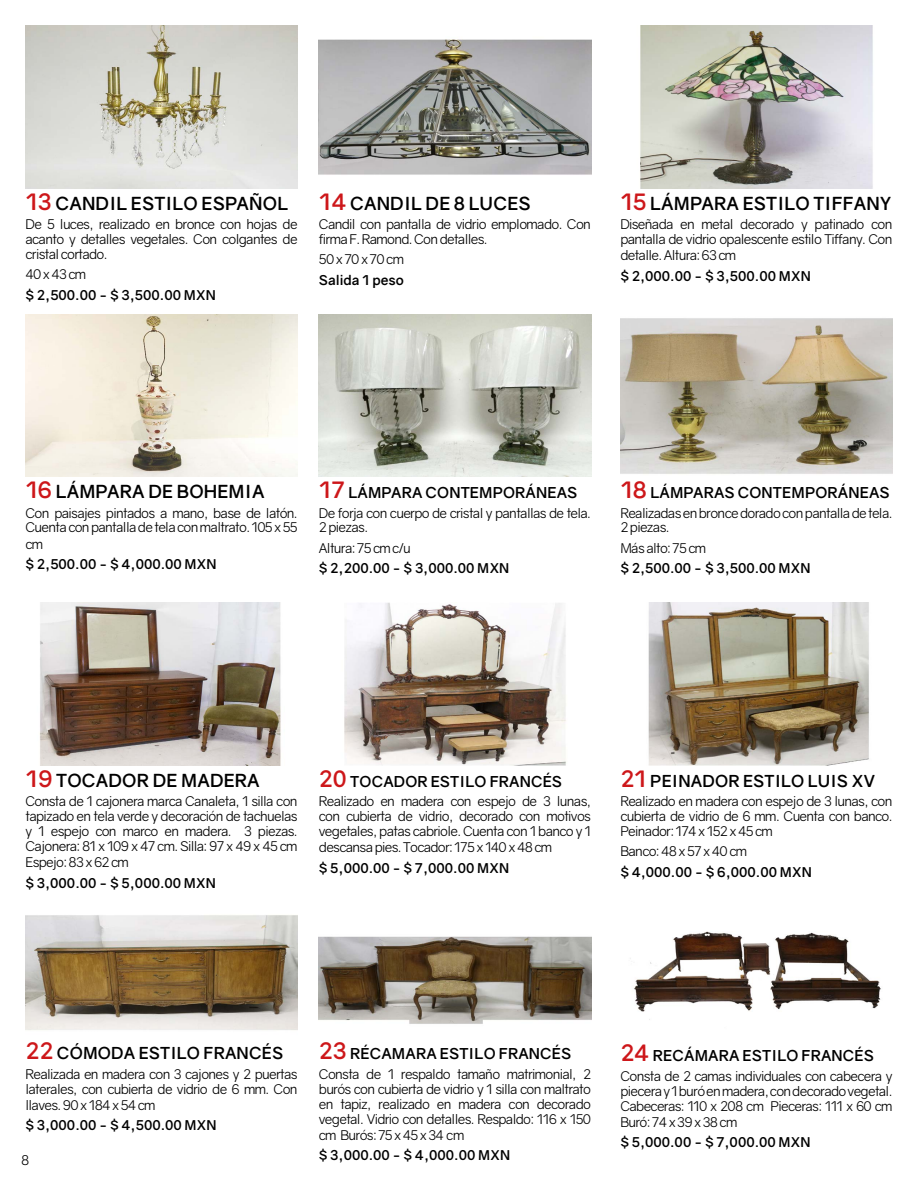
<style>
.page{position:relative;width:918px;height:1188px;background:#fff}
.page>*{position:absolute;margin:0;border:0;box-sizing:border-box;transform-origin:0 0}
.t1{font:700 18px "Gravity";letter-spacing:.01em;color:#000}
.t2{font:700 16.5px "Gravity";letter-spacing:.01em;color:#000}
.t3{font:700 15px "Gravity";letter-spacing:.01em;color:#000}
.t4{font:13.5px/15.3px "Gravity";letter-spacing:-.05em;color:#000;text-align:justify}
.t5{font:700 13.5px "Gravity";color:#000}
.s1{font-size:22.5px;color:#cd171a}
</style>
<div class="page">
<img style="left:26px;top:26px;width:272px;height:162px">
<img style="left:319px;top:39px;width:272px;height:136px">
<img style="left:640px;top:26px;width:233px;height:162px">
<img style="left:26px;top:314px;width:272px;height:163px">
<img style="left:319px;top:314px;width:272px;height:163px">
<img style="left:620px;top:318px;width:272px;height:156px">
<img style="left:40px;top:603px;width:241px;height:162px">
<img style="left:344px;top:603px;width:222px;height:162px">
<img style="left:648px;top:603px;width:221px;height:162px">
<img style="left:26px;top:915px;width:272px;height:115px">
<img style="left:319px;top:936px;width:272px;height:88px">
<img style="left:630px;top:931px;width:251px;height:89px">
<h1 class="t1" style="left:26px;top:192px;width:264px"><span class="s1">13</span> CANDIL ESTILO ESPAÑOL</h1>
<p class="t4" style="left:26px;top:217px;width:274px">De 5 luces, realizado en bronce con hojas de acanto y detalles vegetales. Con colgantes de cristal cortado.</p>
<p class="t4" style="left:26px;top:267px;width:62px">40 x 43 cm</p>
<p class="t5" style="left:26px;top:287px;width:192px">$ 2,500.00 - $ 3,500.00 MXN</p>
<h1 class="t1" style="left:319px;top:192px;width:213px"><span class="s1">14</span> CANDIL DE 8 LUCES</h1>
<p class="t4" style="left:319px;top:217px;width:274px">Candil con pantalla de vidrio emplomado. Con firma F. Ramond. Con detalles.</p>
<p class="t4" style="left:319px;top:252px;width:87px">50 x 70 x 70 cm</p>
<p class="t5" style="left:319px;top:272px;width:87px">Salida 1 peso</p>
<h1 class="t1" style="left:620px;top:192px;width:272px"><span class="s1">15</span> LÁMPARA ESTILO TIFFANY</h1>
<p class="t4" style="left:620px;top:216px;width:274px">Diseñada en metal decorado y patinado con pantalla de vidrio opalescente estilo Tiffany. Con detalle. Altura: 63 cm</p>
<p class="t5" style="left:620px;top:267px;width:192px">$ 2,000.00 - $ 3,500.00 MXN</p>
<h1 class="t1" style="left:26px;top:481px;width:240px"><span class="s1">16</span> LÁMPARA DE BOHEMIA</h1>
<p class="t4" style="left:26px;top:505px;width:274px">Con paisajes pintados a mano, base de latón.<br>Cuenta con pantalla de tela con maltrato. 105 x 55 cm</p>
<p class="t5" style="left:26px;top:556px;width:193px">$ 2,500.00 - $ 4,000.00 MXN</p>
<p class="t3" style="left:319px;top:483px;width:260px"><span class="s1">17</span> LÁMPARA CONTEMPORÁNEAS</p>
<p class="t4" style="left:319px;top:505px;width:274px">De forja con cuerpo de cristal y pantallas de tela.<br>2 piezas.</p>
<p class="t4" style="left:319px;top:540px;width:93px">Altura: 75 cm c/u</p>
<p class="t5" style="left:319px;top:560px;width:192px">$ 2,200.00 - $ 3,000.00 MXN</p>
<p class="t3" style="left:620px;top:483px;width:271px"><span class="s1">18</span> LÁMPARAS CONTEMPORÁNEAS</p>
<p class="t4" style="left:620px;top:505px;width:274px">Realizadas en bronce dorado con pantalla de tela.<br>2 piezas.</p>
<p class="t4" style="left:620px;top:540px;width:87px">Más alto: 75 cm</p>
<p class="t5" style="left:620px;top:560px;width:192px">$ 2,500.00 - $ 3,500.00 MXN</p>
<h1 class="t1" style="left:26px;top:769px;width:236px"><span class="s1">19</span> TOCADOR DE MADERA</h1>
<p class="t4" style="left:26px;top:794px;width:274px">Consta de 1 cajonera marca Canaleta, 1 silla con tapizado en tela verde y decoración de tachuelas y 1 espejo con marco en madera. 3 piezas.<br>Cajonera: 81 x 109 x 47 cm. Silla: 97 x 49 x 45 cm Espejo: 83 x 62 cm</p>
<p class="t5" style="left:26px;top:874px;width:192px">$ 3,000.00 - $ 5,000.00 MXN</p>
<p class="t3" style="left:319px;top:772px;width:245px"><span class="s1">20</span> TOCADOR ESTILO FRANCÉS</p>
<p class="t4" style="left:319px;top:793px;width:274px">Realizado en madera con espejo de 3 lunas, con cubierta de vidrio, decorado con motivos vegetales, patas cabriole. Cuenta con 1 banco y 1 descansa pies. Tocador: 175 x 140 x 48 cm</p>
<p class="t5" style="left:319px;top:859px;width:192px">$ 5,000.00 - $ 7,000.00 MXN</p>
<p class="t2" style="left:620px;top:770px;width:256px"><span class="s1">21</span> PEINADOR ESTILO LUIS XV</p>
<p class="t4" style="left:620px;top:794px;width:274px">Realizado en madera con espejo de 3 lunas, con cubierta de vidrio de 6 mm. Cuenta con banco.<br>Peinador: 174 x 152 x 45 cm</p>
<p class="t4" style="left:620px;top:844px;width:128px">Banco: 48 x 57 x 40 cm</p>
<p class="t5" style="left:620px;top:864px;width:193px">$ 4,000.00 - $ 6,000.00 MXN</p>
<p class="t2" style="left:26px;top:1043px;width:259px"><span class="s1">22</span> CÓMODA ESTILO FRANCÉS</p>
<p class="t4" style="left:26px;top:1066px;width:274px">Realizada en madera con 3 cajones y 2 puertas laterales, con cubierta de vidrio de 6 mm. Con llaves. 90 x 184 x 54 cm</p>
<p class="t5" style="left:26px;top:1117px;width:193px">$ 3,000.00 - $ 4,500.00 MXN</p>
<p class="t4" style="left:21px;top:1153px;width:10px">8</p>
<p class="t3" style="left:319px;top:1045px;width:254px"><span class="s1">23</span> RÉCAMARA ESTILO FRANCÉS</p>
<p class="t4" style="left:319px;top:1066px;width:274px">Consta de 1 respaldo tamaño matrimonial, 2 burós con cubierta de vidrio y 1 silla con maltrato en tapiz, realizado en madera con decorado vegetal. Vidrio con detalles. Respaldo: 116 x 150 cm Burós: 75 x 45 x 34 cm</p>
<p class="t5" style="left:319px;top:1147px;width:193px">$ 3,000.00 - $ 4,000.00 MXN</p>
<p class="t3" style="left:620px;top:1047px;width:255px"><span class="s1">24</span> RECÁMARA ESTILO FRANCÉS</p>
<p class="t4" style="left:620px;top:1068px;width:274px">Consta de 2 camas individuales con cabecera y piecera y 1 buró en madera, con decorado vegetal.<br>Cabeceras: 110 x 208 cm Pieceras: 111 x 60 cm Buró: 74 x 39 x 38 cm</p>
<p class="t5" style="left:620px;top:1134px;width:192px">$ 5,000.00 - $ 7,000.00 MXN</p>
</div>
